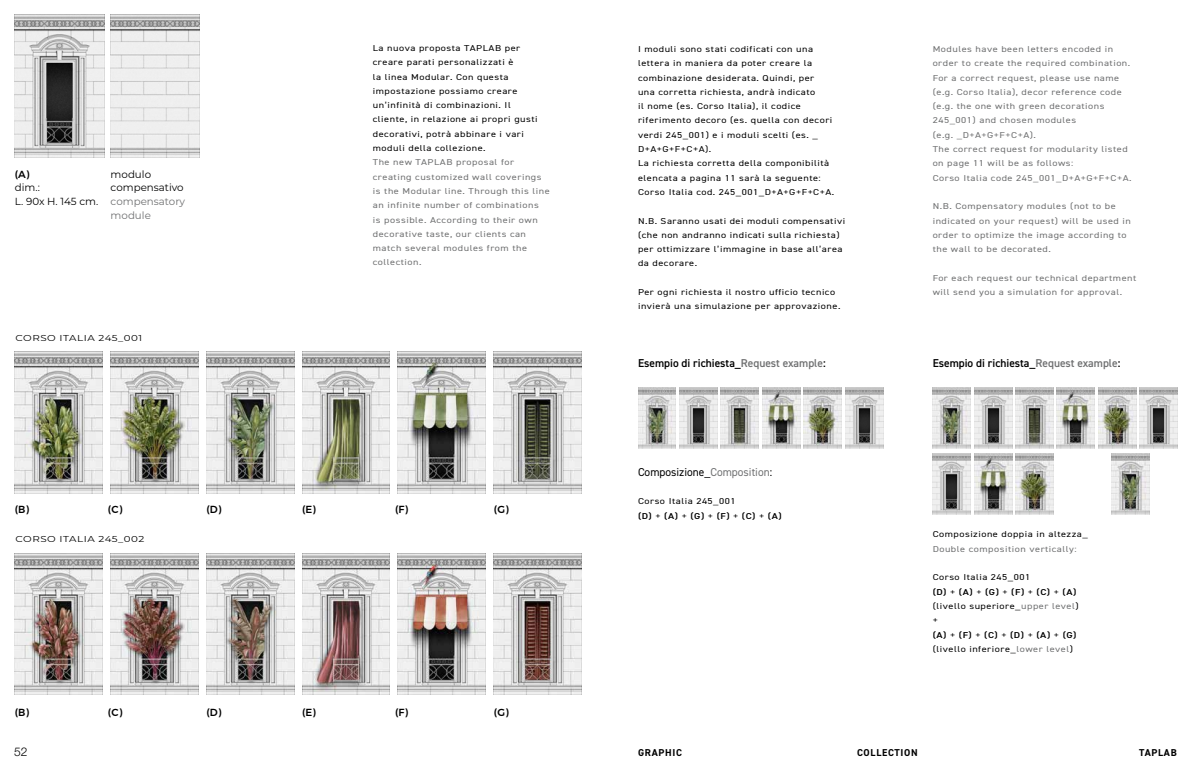
<style>
.page{position:relative;width:1191px;height:780px;background:#fff}
.page>*{position:absolute;margin:0;border:0;box-sizing:border-box;transform-origin:0 0}
.t1{font:300 12px "Helvetica Neue LT Std";color:#000}
.t2{font:600 11.4px "DIN2014";color:#000}
.t3{font:11.4px "DIN2014";color:#000}
.t4{font:500 10.3px "Montserrat";color:#000}
.t5{font:10.3px/13.7px "Montserrat";color:#000}
.t6{font:10.3px/13.7px "Montserrat";color:#707172}
.t7{font:700 10px "DIN2014";letter-spacing:.07em;color:#000}
.t8{font:8.6px/14.3px "DIN2014";letter-spacing:.05em;color:#000;scale:1.2 1}
.t9{font:8.6px/14.3px "DIN2014";letter-spacing:.05em;color:#707172;scale:1.2 1}
.t10{font:8.6px "Montserrat";letter-spacing:.05em;color:#000;scale:1.2 1}
.s1{color:#707172}
.s2{font-weight:600}
</style>
<div class="page">
<img style="left:15px;top:352px;width:87px;height:141px">
<img style="left:15px;top:14px;width:89px;height:144px">
<img style="left:111px;top:14px;width:89px;height:144px">
<img style="left:302px;top:352px;width:88px;height:141px">
<img style="left:15px;top:553px;width:87px;height:141px">
<img style="left:302px;top:553px;width:88px;height:141px">
<img style="left:111px;top:352px;width:87px;height:141px">
<img style="left:398px;top:352px;width:87px;height:141px">
<img style="left:111px;top:553px;width:87px;height:141px">
<img style="left:398px;top:553px;width:87px;height:141px">
<img style="left:206px;top:352px;width:88px;height:141px">
<img style="left:494px;top:352px;width:87px;height:141px">
<img style="left:845px;top:388px;width:38px;height:61px">
<img style="left:679px;top:388px;width:38px;height:61px">
<img style="left:803px;top:388px;width:38px;height:61px">
<img style="left:762px;top:388px;width:38px;height:61px">
<img style="left:638px;top:388px;width:38px;height:61px">
<img style="left:721px;top:388px;width:38px;height:61px">
<img style="left:1139px;top:388px;width:38px;height:61px">
<img style="left:974px;top:388px;width:38px;height:61px">
<img style="left:1098px;top:388px;width:38px;height:61px">
<img style="left:1057px;top:388px;width:38px;height:61px">
<img style="left:932px;top:388px;width:38px;height:61px">
<img style="left:1015px;top:388px;width:38px;height:61px">
<img style="left:932px;top:453px;width:38px;height:61px">
<img style="left:1015px;top:453px;width:38px;height:61px">
<img style="left:974px;top:453px;width:38px;height:61px">
<img style="left:1111px;top:453px;width:38px;height:61px">
<img style="left:206px;top:553px;width:88px;height:141px">
<img style="left:494px;top:553px;width:87px;height:141px">
<p class="t4" style="left:15px;top:166px;width:16px">(A)</p>
<p class="t5" style="left:15px;top:180px;width:85px">dim.:<br>L. 90x H. 145 cm.</p>
<p class="t5" style="left:111px;top:167px;width:75px">modulo compensativo</p>
<p class="t6" style="left:111px;top:194px;width:76px">compensatory module</p>
<p class="t10" style="left:15px;top:332px;width:107px">CORSO ITALIA 245_001</p>
<p class="t4" style="left:15px;top:501px;width:16px">(B)</p>
<p class="t4" style="left:108px;top:501px;width:16px">(C)</p>
<p class="t10" style="left:15px;top:533px;width:109px">CORSO ITALIA 245_002</p>
<p class="t4" style="left:206px;top:501px;width:16px">(D)</p>
<p class="t4" style="left:15px;top:703px;width:16px">(B)</p>
<h1 class="t1" style="left:14px;top:744px;width:15px">52</h1>
<p class="t4" style="left:108px;top:703px;width:16px">(C)</p>
<p class="t4" style="left:206px;top:703px;width:16px">(D)</p>
<p class="t8" style="left:373px;top:41px;width:139px">La nuova proposta TAPLAB per creare parati personalizzati è<br>la linea Modular. Con questa impostazione possiamo creare un’infinità di combinazioni. Il cliente, in relazione ai propri gusti decorativi, potrà abbinare i vari moduli della collezione.</p>
<p class="t9" style="left:373px;top:155px;width:149px">The new TAPLAB proposal for creating customized wall coverings is the Modular line. Through this line an infinite number of combinations<br>is possible. According to their own decorative taste, our clients can match several modules from the collection.</p>
<p class="t4" style="left:302px;top:501px;width:15px">(E)</p>
<p class="t4" style="left:302px;top:703px;width:15px">(E)</p>
<p class="t4" style="left:395px;top:501px;width:14px">(F)</p>
<p class="t4" style="left:395px;top:703px;width:14px">(F)</p>
<p class="t4" style="left:494px;top:501px;width:16px">(G)</p>
<p class="t4" style="left:494px;top:703px;width:16px">(G)</p>
<p class="t8" style="left:638px;top:42px;width:165px">I moduli sono stati codificati con una lettera in maniera da poter creare la combinazione desiderata. Quindi, per<br>una corretta richiesta, andrà indicato<br>il nome (es. Corso Italia), il codice riferimento decoro (es. quella con decori verdi 245_001) e i moduli scelti (es. _ D+A+G+F+C+A).<br>La richiesta corretta della componibilità elencata a pagina 11 sarà la seguente:<br>Corso Italia cod. 245_001_D+A+G+F+C+A.</p>
<p class="t8" style="left:638px;top:213px;width:174px">N.B. Saranno usati dei moduli compensativi (che non andranno indicati sulla richiesta) per ottimizzare l’immagine in base all’area da decorare.</p>
<p class="t8" style="left:638px;top:285px;width:170px">Per ogni richiesta il nostro ufficio tecnico invierà una simulazione per approvazione.</p>
<p class="t9" style="left:932px;top:42px;width:167px">Modules have been letters encoded in order to create the required combination.<br>For a correct request, please use name (e.g. Corso Italia), decor reference code (e.g. the one with green decorations 245_001) and chosen modules<br>(e.g. _D+A+G+F+C+A).<br>The correct request for modularity listed on page 11 will be as follows:<br>Corso Italia code 245_001_D+A+G+F+C+A.</p>
<p class="t9" style="left:932px;top:199px;width:167px">N.B. Compensatory modules (not to be indicated on your request) will be used in order to optimize the image according to the wall to be decorated.</p>
<p class="t9" style="left:932px;top:270px;width:171px">For each request our technical department will send you a simulation for approval.</p>
<h2 class="t2" style="left:638px;top:355px;width:189px">Esempio di richiesta_<span class="s1">Request example</span>:</h2>
<h2 class="t2" style="left:932px;top:355px;width:189px">Esempio di richiesta_<span class="s1">Request example</span>:</h2>
<h2 class="t3" style="left:638px;top:465px;width:136px">Composizione_<span class="s1">Composition</span>:</h2>
<p class="t8" style="left:638px;top:494px;width:121px">Corso Italia 245_001<br><span class="s2">(D)</span> + <span class="s2">(A)</span> + <span class="s2">(G)</span> + <span class="s2">(F)</span> + <span class="s2">(C)</span> + <span class="s2">(A)</span></p>
<p class="t8" style="left:932px;top:527px;width:131px">Composizione doppia in altezza_</p>
<p class="t9" style="left:932px;top:541px;width:121px">Double composition vertically:</p>
<p class="t8" style="left:932px;top:570px;width:123px">Corso Italia 245_001<br><span class="s2">(D)</span> + <span class="s2">(A)</span> + <span class="s2">(G)</span> + <span class="s2">(F)</span> + <span class="s2">(C)</span> + <span class="s2">(A) </span>(livello superiore_<span class="s1">upper level</span>) +<br><span class="s2">(A)</span> + <span class="s2">(F)</span> + <span class="s2">(C)</span> + <span class="s2">(D)</span> + <span class="s2">(A)</span> + <span class="s2">(G) </span>(livello inferiore_<span class="s1">lower level</span>)</p>
<p class="t7" style="left:638px;top:745px;width:45px">GRAPHIC</p>
<p class="t7" style="left:857px;top:745px;width:62px">COLLECTION</p>
<p class="t7" style="left:1139px;top:745px;width:39px">TAPLAB</p>
</div>
